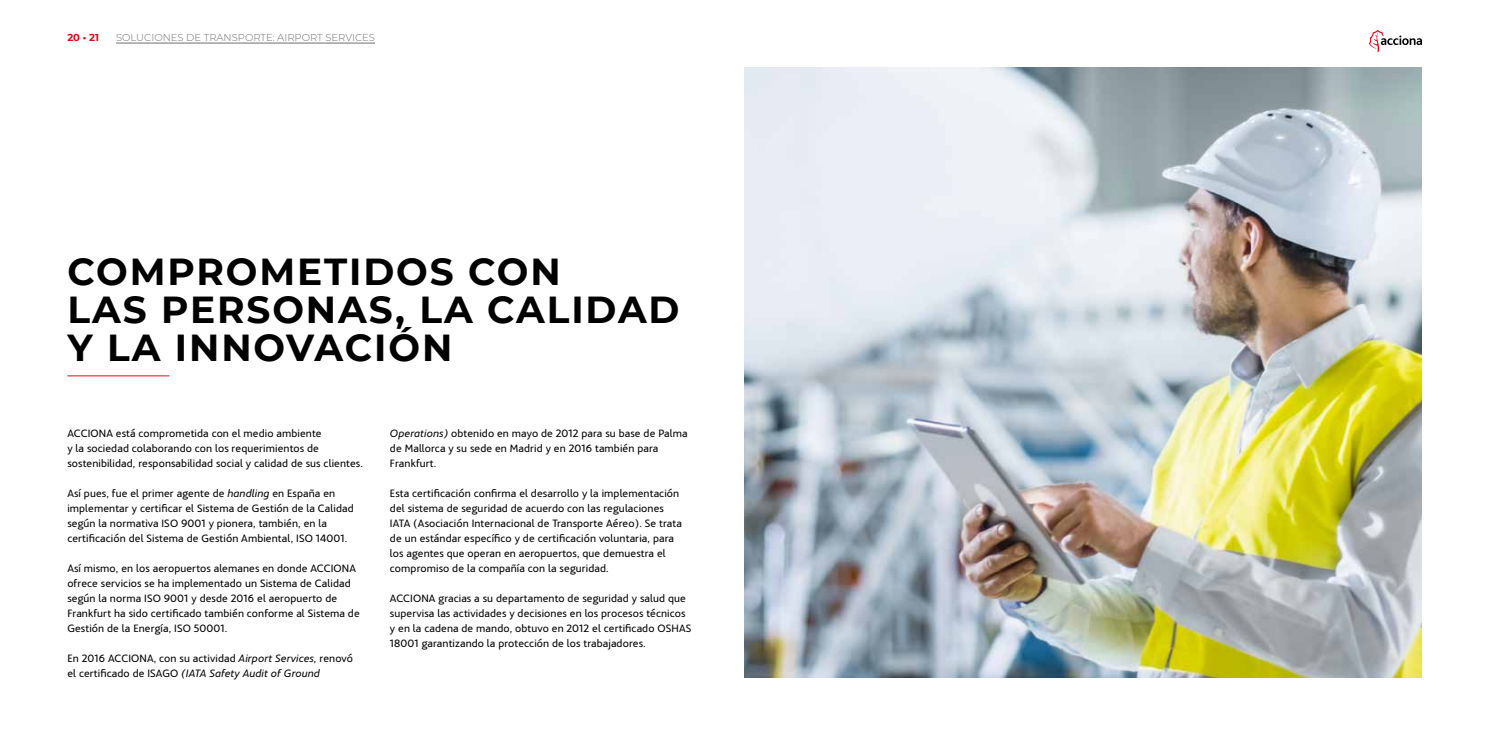
<style>
.page{position:relative;width:1489px;height:745px;background:#fff}
.page>*{position:absolute;margin:0;border:0;box-sizing:border-box;transform-origin:0 0}
.t1{font:700 37.5px "Montserrat";letter-spacing:.05em;color:#000}
.t2{font:11.25px/15px "Acciona";letter-spacing:.01em;color:#000}
.t3{font:300 10px "Montserrat";color:#706f6f}
.t4{font:700 10px "Montserrat";color:#e30613}
.s1{font-style:italic}
</style>
<div class="page">
<hr style="left:116px;top:43px;width:259px;height:1px;background:#706f6f">
<svg style="left:1369px;top:30px;width:52px;height:22px"></svg>
<img style="left:744px;top:68px;width:677px;height:609px">
<hr style="left:67px;top:375px;width:102px;height:1px;background:#e30613">
<p class="t4" style="left:67px;top:30px;width:33px">20 • 21</p>
<p class="t3" style="left:116px;top:30px;width:260px">SOLUCIONES DE TRANSPORTE: AIRPORT SERVICES</p>
<h1 class="t1" style="left:67px;top:245px;width:60px">COMPROMETIDOS</h1>
<h1 class="t1" style="left:468px;top:245px;width:94px">CO N</h1>
<h1 class="t1" style="left:67px;top:282px;width:27px">LAS</h1>
<h1 class="t1" style="left:161px;top:282px;width:29px">PERSO</h1>
<h1 class="t1" style="left:306px;top:282px;width:210px">NAS, LA CALIDAD</h1>
<h1 class="t1" style="left:67px;top:320px;width:215px">Y LA INNOVACIÓ</h1>
<h1 class="t1" style="left:422px;top:320px;width:32px">N</h1>
<p class="t2" style="left:67px;top:424px;width:297px">ACCIONA está comprometida con el medio ambiente<br>y la sociedad colaborando con los requerimientos de sostenibilidad, responsabilidad social y calidad de sus clientes.</p>
<p class="t2" style="left:67px;top:484px;width:288px">Así pues, fue el primer agente de <span class="s1">handling</span> en España en implementar y certificar el Sistema de Gestión de la Calidad según la normativa ISO 9001 y pionera, también, en la certificación del Sistema de Gestión Ambiental, ISO 14001.</p>
<p class="t2" style="left:67px;top:559px;width:294px">Así mismo, en los aeropuertos alemanes en donde ACCIONA ofrece servicios se ha implementado un Sistema de Calidad según la norma ISO 9001 y desde 2016 el aeropuerto de Frankfurt ha sido certificado también conforme al Sistema de Gestión de la Energía, ISO 50001.</p>
<p class="t2" style="left:67px;top:649px;width:287px">En 2016 ACCIONA, con su actividad <span class="s1">Airport Services,</span> renovó el certificado de ISAGO <span class="s1">(IATA Safety Audit of Ground</span></p>
<p class="t2" style="left:390px;top:424px;width:299px"><span class="s1">Operations)</span> obtenido en mayo de 2012 para su base de Palma de Mallorca y su sede en Madrid y en 2016 también para<br>Frankfurt.</p>
<p class="t2" style="left:390px;top:484px;width:293px">Esta certificación confirma el desarrollo y la implementación del sistema de seguridad de acuerdo con las regulaciones IATA (Asociación Internacional de Transporte Aéreo). Se trata de un estándar específico y de certificación voluntaria, para los agentes que operan en aeropuertos, que demuestra el compromiso de la compañía con la seguridad.</p>
<p class="t2" style="left:390px;top:589px;width:303px">ACCIONA gracias a su departamento de seguridad y salud que supervisa las actividades y decisiones en los procesos técnicos y en la cadena de mando, obtuvo en 2012 el certificado OSHAS 18001 garantizando la protección de los trabajadores.</p>
</div>
